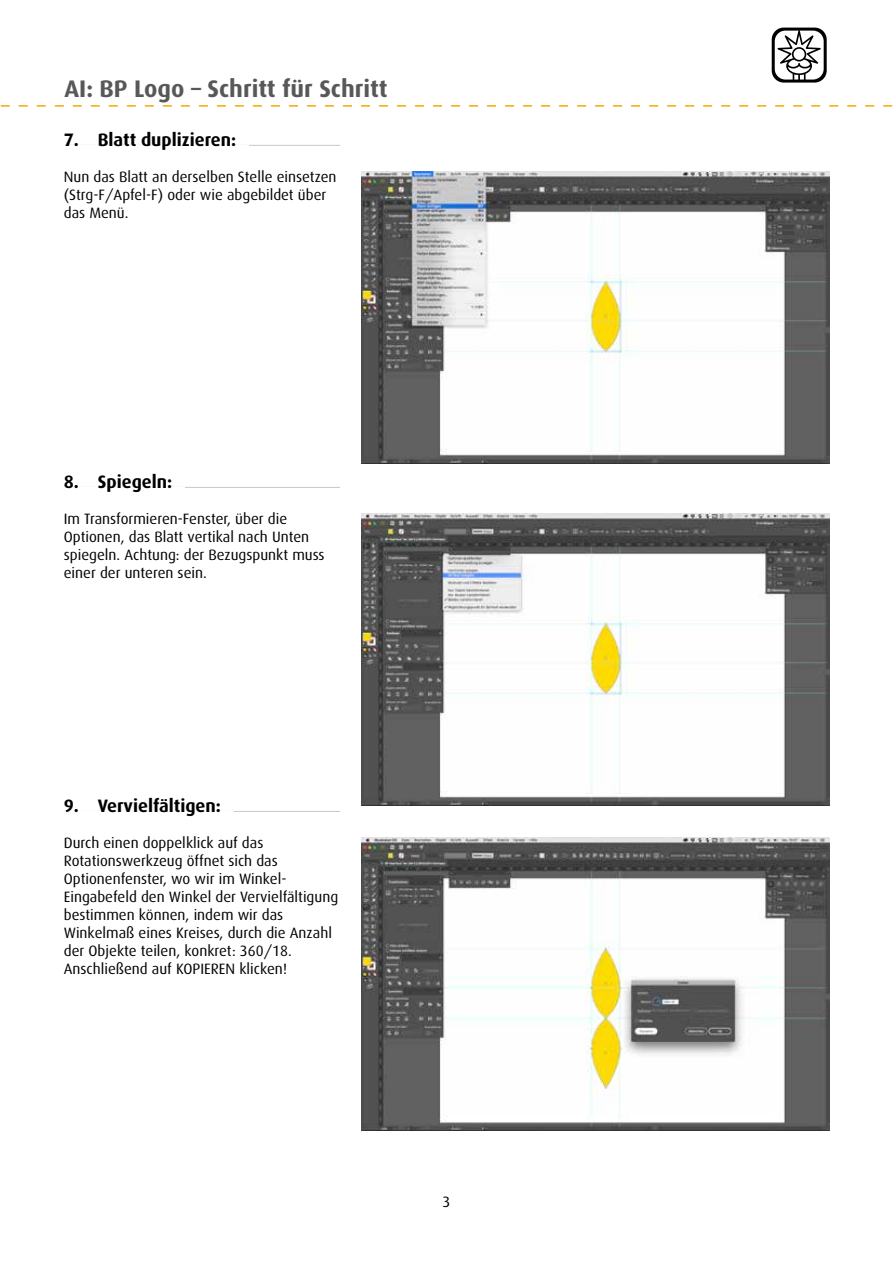
<style>
.page{position:relative;width:893px;height:1263px;background:#fff}
.page>*{position:absolute;margin:0;border:0;box-sizing:border-box;transform-origin:0 0}
.t1{font:700 24px "Dax";color:#58585a}
.t2{font:700 18px "Dax";color:#000}
.t3{font:15px/18px "Dax";color:#000}
</style>
<div class="page">
<svg style="left:0;top:27px;width:893px;height:80px"></svg>
<svg style="left:772px;top:28px;width:55px;height:55px"></svg>
<hr style="left:64px;top:145px;width:276px;height:1px;background:#c6c7c8">
<hr style="left:55px;top:145px;width:194px;height:1px;background:#fff">
<hr style="left:64px;top:487px;width:276px;height:1px;background:#c6c7c8">
<hr style="left:55px;top:487px;width:130px;height:1px;background:#fff">
<hr style="left:64px;top:811px;width:276px;height:1px;background:#c6c7c8">
<hr style="left:55px;top:811px;width:179px;height:1px;background:#fff">
<img style="left:361px;top:171px;width:468px;height:293px">
<img style="left:361px;top:513px;width:468px;height:293px">
<img style="left:361px;top:838px;width:468px;height:292px">
<h1 class="t1" style="left:65px;top:75px;width:324px">AI: BP Logo – Schritt für Schritt</h1>
<p class="t2" style="left:64px;top:129px;width:174px">7. Blatt duplizieren:</p>
<p class="t3" style="left:64px;top:168px;width:274px">Nun das Blatt an derselben Stelle einsetzen (Strg-F/Apfel-F) oder wie abgebildet über das Menü.</p>
<p class="t2" style="left:64px;top:471px;width:110px">8. Spiegeln:</p>
<p class="t3" style="left:64px;top:510px;width:262px">Im Transformieren-Fenster, über die Optionen, das Blatt vertikal nach Unten spiegeln. Achtung: der Bezugspunkt muss einer der unteren sein.</p>
<p class="t2" style="left:64px;top:795px;width:159px">9. Vervielfältigen:</p>
<p class="t3" style="left:64px;top:834px;width:276px">Durch einen doppelklick auf das Rotationswerkzeug öffnet sich das Optionenfenster, wo wir im Winkel-Eingabefeld den Winkel der Vervielfältigung bestimmen können, indem wir das Winkelmaß eines Kreises, durch die Anzahl der Objekte teilen, konkret: 360/18.<br>Anschließend auf KOPIEREN klicken!</p>
<p class="t3" style="left:442px;top:1192px;width:9px">3</p>
</div>
